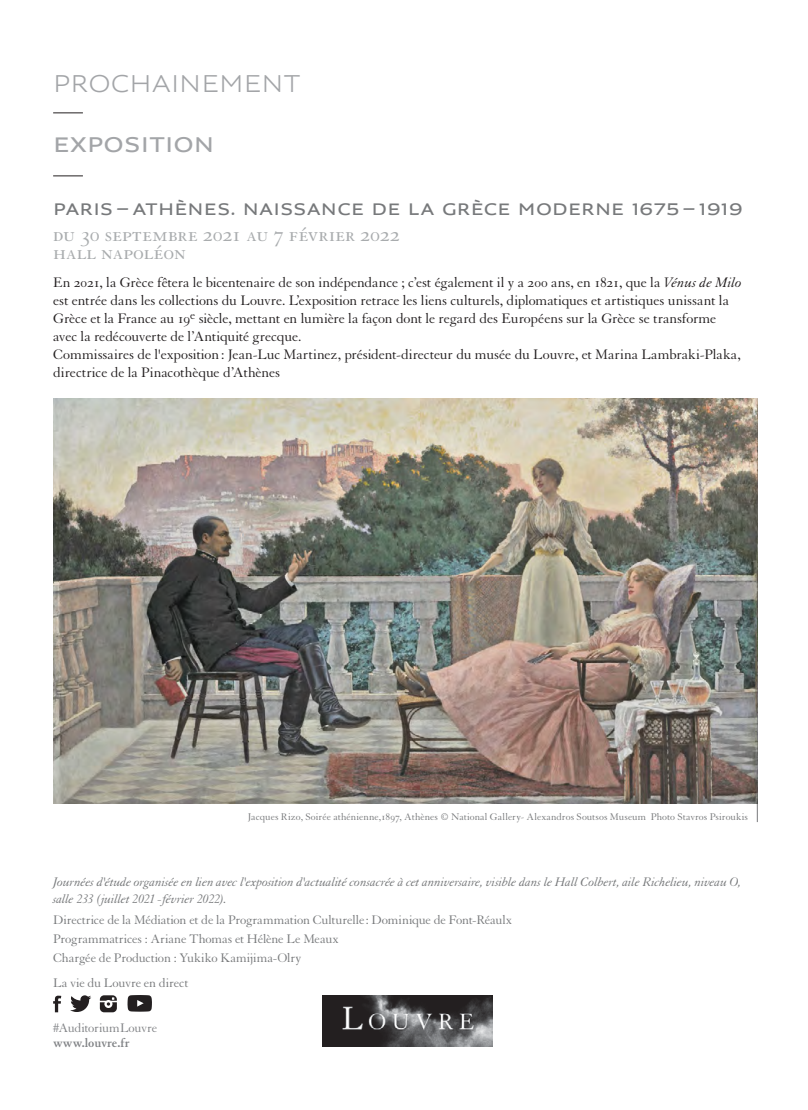
<style>
.page{position:relative;width:808px;height:1110px;background:#fff}
.page>*{position:absolute;margin:0;border:0;box-sizing:border-box;transform-origin:0 0}
.t1{font:24px "Louvre Sans Reg";color:#a3a5a8}
.t2{font:22.5px/18px "Granjon LT Std";color:#a9acae}
.t3{font:21px "Louvre Sans Med";color:#a3a5a8}
.t4{font:16.5px "Louvre Sans Med";letter-spacing:.01em;color:#77797b}
.t5{font:15px/18px "Granjon LT Std";letter-spacing:-.015em;color:#231f20}
.t6{font:13.5px/18.8px "Granjon LT Std";letter-spacing:-.015em;color:#77797b}
.t7{font:italic 13.5px/16.5px "Granjon LT Std";letter-spacing:-.01em;color:#77797b}
.t8{font:13.5px "Granjon LT Std";color:#808285}
.t9{font:700 13.5px "Granjon LT Std";letter-spacing:-.005em;color:#808285}
.t10{font:10.5px "Granjon LT Std";letter-spacing:.01em;color:#77797b}
.s1{font-style:italic}
</style>
<div class="page">
<img style="left:323px;top:995px;width:170px;height:51px">
<svg style="left:128px;top:995px;width:24px;height:16px"></svg>
<svg style="left:53px;top:995px;width:8px;height:17px"></svg>
<svg style="left:70px;top:995px;width:21px;height:17px"></svg>
<svg style="left:100px;top:995px;width:17px;height:17px"></svg>
<hr style="left:53px;top:112px;width:30px;height:1px;background:#231f20">
<hr style="left:53px;top:175px;width:30px;height:1px;background:#231f20">
<svg style="left:757px;top:804px;width:1px;height:18px"></svg>
<img style="left:53px;top:398px;width:705px;height:406px">
<h1 class="t1" style="left:53px;top:69px;width:249px">PROCHAINEMENT</h1>
<h3 class="t3" style="left:53px;top:131px;width:163px">EXPOSITION</h3>
<p class="t4" style="left:53px;top:199px;width:42px">PARIS</p>
<p class="t4" style="left:116px;top:199px;width:77px">– ATHÈNES</p>
<p class="t4" style="left:231px;top:199px;width:233px">. NAISSANCE DE LA GRÈ</p>
<p class="t4" style="left:484px;top:199px;width:260px">CE MODERNE 1675 – 1919</p>
<h2 class="t2" style="left:53px;top:225px;width:348px">du 30 septembre 2021 au 7 février 2022<br>Hall napoléon</h2>
<p class="t5" style="left:53px;top:274px;width:690px">En 2021, la Grèce fêtera le bicentenaire de son indépendance ; c’est également il y a 200 ans, en 1821, que la <span class="s1">Vénus de Milo </span>est entrée dans les collections du Louvre. L’exposition retrace les liens culturels, diplomatiques et artistiques unissant la Grèce et la France au 19<sup>e</sup> siècle, mettant en lumière la façon dont le regard des Européens sur la Grèce se transforme avec la redécouverte de l’Antiquité grecque.<br>Commissaires de l'exposition: Jean-Luc Martinez, président-directeur du musée du Louvre, et Marina Lambraki-Plaka, directrice de la Pinacothèque d’Athènes</p>
<p class="t10" style="left:248px;top:811px;width:502px">Jacques Rizo, Soirée athénienne,1897, Athènes © National Gallery- Alexandros Soutsos Museum Photo Stavros Psiroukis</p>
<p class="t7" style="left:53px;top:874px;width:690px">Journées d'étude organisée en lien avec l'exposition d'actualité consacrée à cet anniversaire, visible dans le Hall Colbert, aile Richelieu, niveau O, salle 233 (juillet 2021-février 2022).</p>
<p class="t6" style="left:53px;top:911px;width:461px">Directrice de la Médiation et de la Programmation Culturelle : Dominique de Font-Réaulx<br>Programmatrices : Ariane Thomas et Hélène Le Meaux<br>Chargée de Production : Yukiko Kamijima-Olry</p>
<p class="t6" style="left:53px;top:973px;width:137px">La vie du Louvre en direct</p>
<p class="t8" style="left:53px;top:1021px;width:106px">#AuditoriumLouvre</p>
<p class="t9" style="left:53px;top:1036px;width:78px">www.louvre.fr</p>
</div>
